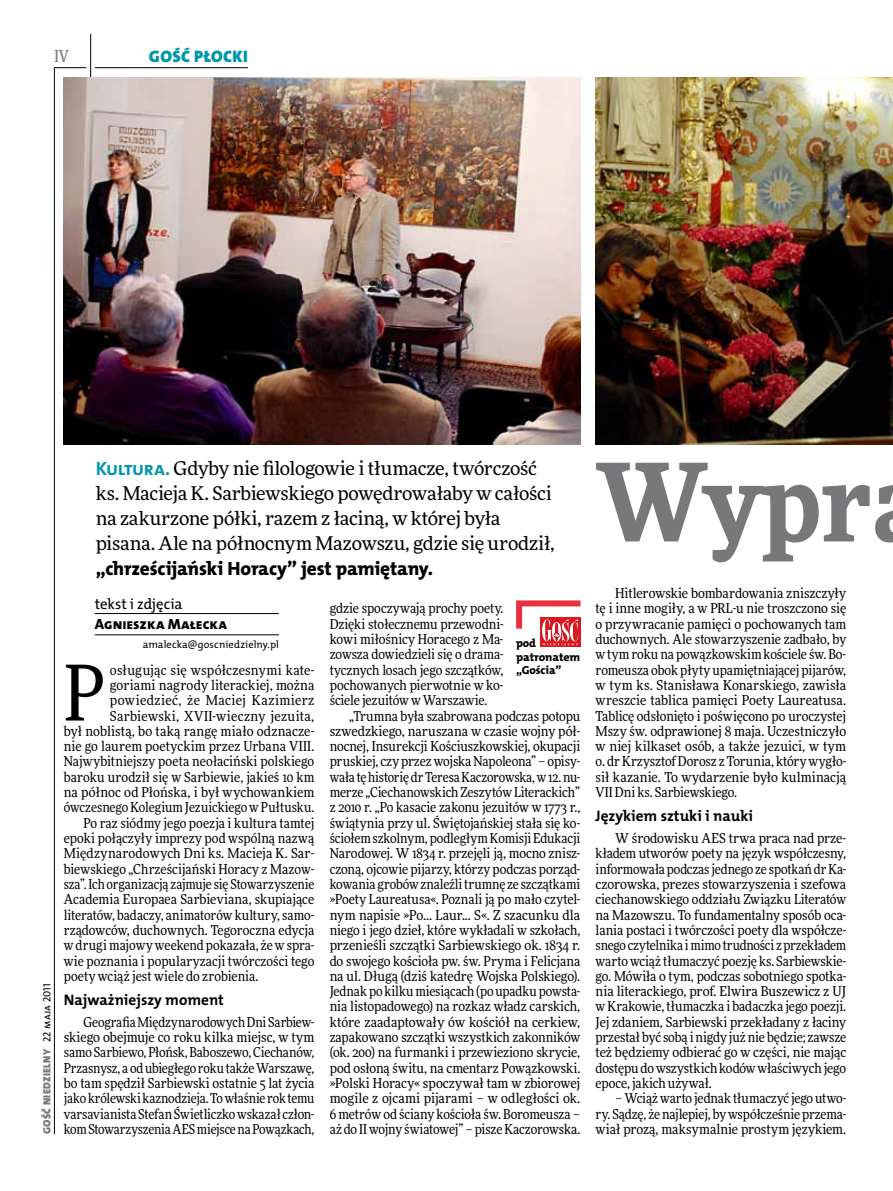
<style>
.page{position:relative;width:893px;height:1191px;background:#fff}
.page>*{position:absolute;margin:0;border:0;box-sizing:border-box;transform-origin:0 0}
.t1{font:900 108px "Freeday Narrow";color:#787779}
.t2{font:76.95px "Freeday Narrow News";color:#000}
.t3{font:19.35px "The Mix HP8 Ex Bld";letter-spacing:-.01em;color:#000}
.t4{font:18.9px/24.9px "Freeday News";letter-spacing:-.015em;color:#000}
.t5{font:16.65px "The Mix HP9 Blk";letter-spacing:.02em;color:#0096aa}
.t6{font:500 16.5px "Freeday Narrow";color:#787779;scale:.9 1}
.t7{font:15.3px "The Mix HP7 Bld";color:#000}
.t8{font:14.85px "The Mix HP8 Ex Bld";color:#000}
.t9{font:14.85px "The Mix HP5 Plain";letter-spacing:-.01em;color:#000}
.t10{font:13.65px/15.3px "Freeday Narrow News";color:#000;text-align:justify}
.t11{font:13.65px "Freeday Narrow News";letter-spacing:.025em;color:#000}
.t12{font:11.7px/13.5px "The Mix HP8 Ex Bld";letter-spacing:-.005em;color:#000}
.t13{font:10.5px "The Mix HP5 Plain";letter-spacing:.01em;color:#000}
.t14{font:10.5px "The Mix HP9 Blk";letter-spacing:.025em;color:#787779}
.s1{font-family:"The Mix HP5 Plain";color:#000}
.s2{font-family:"The Mix HP7 Bld";font-size:19.35px;color:#0096aa}
</style>
<div class="page">
<hr style="left:54px;top:67px;width:1px;height:1067px;background:#000">
<hr style="left:90px;top:34px;width:1px;height:43px;background:#000">
<hr style="left:54px;top:67px;width:32px;height:1px;background:#000">
<hr style="left:95px;top:67px;width:153px;height:1px;background:#000">
<img style="left:64px;top:77px;width:516px;height:368px">
<img style="left:596px;top:77px;width:297px;height:368px">
<hr style="left:95px;top:613px;width:184px;height:1px;background:#000">
<hr style="left:95px;top:634px;width:184px;height:1px;background:#000">
<svg style="left:540px;top:645px;width:40px;height:2px"></svg>
<svg style="left:516px;top:600px;width:65px;height:45px"></svg>
<p class="t6" style="left:54px;top:46px;width:17px">IV</p>
<p class="t5" style="left:149px;top:46px;width:100px">GOŚĆ PŁOCKI</p>
<p class="t14" style="left:40px;top:1134px;width:152px;rotate:-90deg">GOŚĆ NIEDZIELNY <span class="s1">22 maja 2011</span></p>
<h3 class="t4" style="left:96px;top:456px;width:460px"><span class="s2">Kultura.</span> Gdyby nie filologowie i tłumacze, twórczość ks. Macieja K. Sarbiewskiego powędrowałaby w całości na zakurzone półki, razem z łaciną, w której była pisana. Ale na północnym Mazowszu, gdzie się urodził,</h3>
<h3 class="t3" style="left:96px;top:556px;width:339px">„chrześcijański Horacy” jest pamiętany.</h3>
<p class="t9" style="left:95px;top:594px;width:89px">tekst i zdjęcia</p>
<p class="t8" style="left:95px;top:614px;width:133px">Agnieszka Małecka</p>
<p class="t13" style="left:143px;top:637px;width:138px">amalecka@goscniedzielny.pl</p>
<p class="t12" style="left:516px;top:637px;width:65px">pod patronatem „Gościa”</p>
<p class="t10" style="left:330px;top:600px;width:175px">gdzie spoczywają prochy poety.<br>Dzięki stołecznemu przewodni&shy;kowi miłośnicy Horacego z Ma&shy;zowsza dowiedzieli się o drama&shy;tycznych losach jego szczątków, pochowanych pierwotnie w ko&shy;ściele jezuitów w Warszawie.</p>
<p class="t10" style="left:330px;top:708px;width:252px;text-indent:20px">„Trumna była szabrowana podczas potopu szwedzkiego, naruszana w czasie wojny pół&shy;nocnej, Insurekcji Kościuszkowskiej, okupacji pruskiej, czy przez wojska Napoleona” – opisy&shy;wała tę historię dr Teresa Kaczorowska, w 12. nu&shy;merze „Ciechanowskich Zeszytów Literackich” z 2010 r. „Po kasacie zakonu jezuitów w 1773 r., świątynia przy ul. Świętojańskiej stała się ko&shy;ściołem szkolnym, podległym Komisji Edukacji Narodowej. W 1834 r. przejęli ją, mocno znisz&shy;czoną, ojcowie pijarzy, którzy podczas porząd&shy;kowania grobów znaleźli trumnę ze szczątkami »Poety Laureatusa«. Poznali ją po mało czytel&shy;nym napisie »Po... Laur... S«. Z szacunku dla niego i jego dzieł, które wykładali w szkołach, przenieśli szczątki Sarbiewskiego ok. 1834 r. do swojego kościoła pw. św. Pryma i Felicjana na ul. Długą (dziś katedrę Wojska Polskiego).<br>Jednak po kilku miesiącach (po upadku powsta&shy;nia listopadowego) na rozkaz władz carskich, które zaadaptowały ów kościół na cerkiew, zapakowano szczątki wszystkich zakonników (ok. 200) na furmanki i przewieziono skrycie, pod osłoną świtu, na cmentarz Powązkowski. »Polski Horacy« spoczywał tam w zbiorowej mogile z ojcami pijarami – w odległości ok.<br>6 metrów od ściany kościoła św. Boromeusza – aż do II wojny światowej” – pisze Kaczorowska.</p>
<h2 class="t2" style="left:64px;top:646px;width:43px">P</h2>
<p class="t10" style="left:110px;top:662px;width:206px">osługując się współczesnymi kate-</p>
<p class="t10" style="left:110px;top:677px;width:206px">goriami nagrody literackiej, można</p>
<p class="t11" style="left:110px;top:692px;width:206px">powiedzieć, że Maciej Kazimierz</p>
<p class="t11" style="left:110px;top:707px;width:206px">Sarbiewski, XVII-wieczny jezuita,</p>
<p class="t10" style="left:64px;top:723px;width:252px">był noblistą, bo taką rangę miało odznacze-</p>
<p class="t10" style="left:64px;top:738px;width:252px">nie go laurem poetyckim przez Urbana VIII.</p>
<p class="t10" style="left:64px;top:754px;width:252px">Najwybitniejszy poeta neołaciński polskiego</p>
<p class="t10" style="left:64px;top:769px;width:252px">baroku urodził się w Sarbiewie, jakieś 10 km</p>
<p class="t10" style="left:64px;top:784px;width:252px">na północ od Płońska, i był wychowankiem</p>
<p class="t10" style="left:64px;top:799px;width:252px">ówczesnego Kolegium Jezuickiego w Pułtusku.</p>
<p class="t10" style="left:83px;top:815px;width:233px">Po raz siódmy jego poezja i kultura tamtej</p>
<p class="t10" style="left:64px;top:830px;width:252px">epoki połączyły imprezy pod wspólną nazwą</p>
<p class="t10" style="left:64px;top:845px;width:252px">Międzynarodowych Dni ks. Macieja K. Sar-</p>
<p class="t10" style="left:64px;top:861px;width:252px">biewskiego „Chrześcijański Horacy z Mazow-</p>
<p class="t10" style="left:64px;top:876px;width:252px">sza”. Ich organizacją zajmuje się Stowarzyszenie</p>
<p class="t10" style="left:64px;top:891px;width:252px">Academia Europaea Sarbieviana, skupiające</p>
<p class="t10" style="left:64px;top:907px;width:252px">literatów, badaczy, animatorów kultury, samo-</p>
<p class="t10" style="left:64px;top:922px;width:252px">rządowców, duchownych. Tegoroczna edycja</p>
<p class="t10" style="left:64px;top:937px;width:252px">w drugi majowy weekend pokazała, że w spra-</p>
<p class="t10" style="left:64px;top:953px;width:252px">wie poznania i popularyzacji twórczości tego</p>
<p class="t10" style="left:64px;top:968px;width:196px">poety wciąż jest wiele do zrobienia.</p>
<p class="t7" style="left:64px;top:990px;width:162px">Najważniejszy moment</p>
<p class="t10" style="left:64px;top:1014px;width:252px;text-indent:20px">Geografia Międzynarodowych Dni Sarbiew&shy;skiego obejmuje co roku kilka miejsc, w tym samo Sarbiewo, Płońsk, Baboszewo, Ciechanów, Przasnysz, a od ubiegłego roku także Warszawę, bo tam spędził Sarbiewski ostatnie 5 lat życia jako królewski kaznodzieja. To właśnie rok temu varsavianista Stefan Świetliczko wskazał człon&shy;kom Stowarzyszenia AES miejsce na Powązkach,</p>
<h1 class="t1" style="left:596px;top:432px;width:279px">Wypr</h1>
<p class="t10" style="left:596px;top:585px;width:252px;text-indent:20px">Hitlerowskie bombardowania zniszczyły tę i inne mogiły, a w PRL-u nie troszczono się o przywracanie pamięci o pochowanych tam duchownych. Ale stowarzyszenie zadbało, by w tym roku na powązkowskim kościele św. Bo&shy;romeusza obok płyty upamiętniającej pijarów, w tym ks. Stanisława Konarskiego, zawisła wreszcie tablica pamięci Poety Laureatusa.<br>Tablicę odsłonięto i poświęcono po uroczystej Mszy św. odprawionej 8 maja. Uczestniczyło w niej kilkaset osób, a także jezuici, w tym o. dr Krzysztof Dorosz z Torunia, który wygło&shy;sił kazanie. To wydarzenie było kulminacją VII Dni ks. Sarbiewskiego.</p>
<p class="t7" style="left:596px;top:806px;width:159px">Językiem sztuki i nauki</p>
<p class="t10" style="left:596px;top:830px;width:252px;text-indent:20px">W środowisku AES trwa praca nad prze&shy;kładem utworów poety na język współczesny, informowała podczas jednego ze spotkań dr Ka&shy;czorowska, prezes stowarzyszenia i szefowa ciechanowskiego oddziału Związku Literatów na Mazowszu. To fundamentalny sposób oca&shy;lania postaci i twórczości poety dla współcze&shy;snego czytelnika i mimo trudności z przekładem warto wciąż tłumaczyć poezję ks. Sarbiewskie&shy;go. Mówiła o tym, podczas sobotniego spotka&shy;nia literackiego, prof. Elwira Buszewicz z UJ w Krakowie, tłumaczka i badaczka jego poezji.<br>Jej zdaniem, Sarbiewski przekładany z łaciny przestał być sobą i nigdy już nie będzie; zawsze też będziemy odbierać go w części, nie mając dostępu do wszystkich kodów właściwych jego epoce, jakich używał.</p>
<p class="t10" style="left:596px;top:1090px;width:252px;text-indent:20px">– Wciąż warto jednak tłumaczyć jego utwo&shy;ry. Sądzę, że najlepiej, by współcześnie przema&shy;wiał prozą, maksymalnie prostym językiem.</p>
</div>
